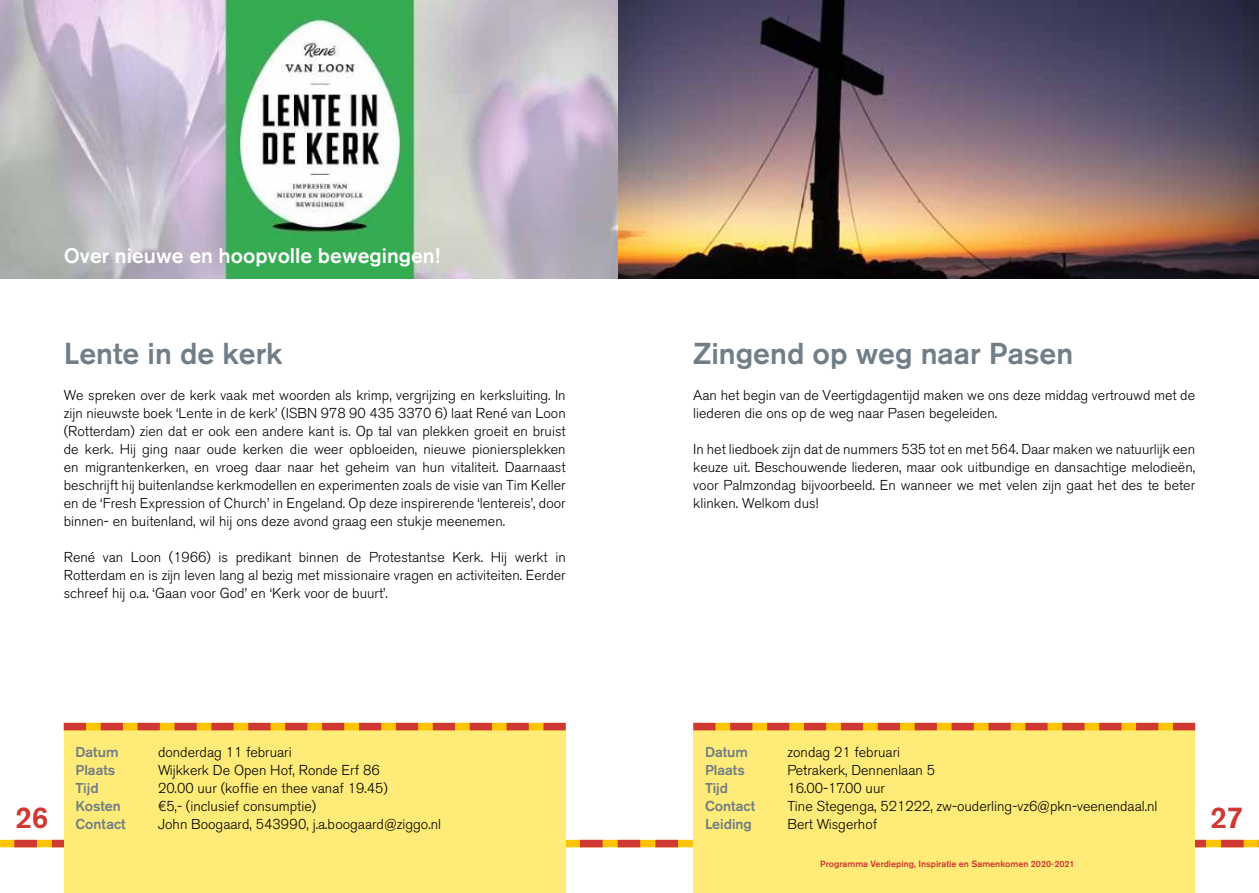
<style>
.page{position:relative;width:1259px;height:893px;background:#fff}
.page>*{position:absolute;margin:0;border:0;box-sizing:border-box;transform-origin:0 0}
.t1{font:500 30px "Akzidenz Grotesk BE";color:#717e86}
.t2{font:500 30px "Akzidenz Grotesk BE";color:#d03834}
.t3{font:500 21px "Akzidenz Grotesk BE";color:#fff}
.t4{font:300 14.25px/18px "Akzidenz Grotesk BE";color:#000;text-align:justify}
.t5{font:500 14.25px "Akzidenz Grotesk BE";color:#717e86}
.t6{font:500 9px "Akzidenz Grotesk BE";color:#d03834}
</style>
<div class="page">
<svg style="left:0;top:840px;width:1259px;height:7px;background:#e4781b"></svg>
<img style="left:0;top:0;width:619px;height:279px">
<div style="left:64px;top:730px;width:502px;height:163px;background:#ffeb78"></div>
<svg style="left:64px;top:723px;width:502px;height:7px;background:#e06c20"></svg>
<img style="left:619px;top:0;width:640px;height:279px">
<div style="left:693px;top:730px;width:502px;height:163px;background:#ffeb78"></div>
<svg style="left:693px;top:723px;width:502px;height:7px;background:#e06c20"></svg>
<h2 class="t3" style="left:64px;top:243px;width:378px">Over nieuwe en hoopvolle bewegingen!</h2>
<h1 class="t1" style="left:64px;top:335px;width:220px">Lente in de kerk</h1>
<p class="t4" style="left:64px;top:386px;width:503px">We spreken over de kerk vaak met woorden als krimp, vergrijzing en kerksluiting. In zijn nieuwste boek ‘Lente in de kerk’ (ISBN 978 90 435 3370 6) laat René van Loon (Rotterdam) zien dat er ook een andere kant is. Op tal van plekken groeit en bruist de kerk. Hij ging naar oude kerken die weer opbloeiden, nieuwe pioniersplekken en migrantenkerken, en vroeg daar naar het geheim van hun vitaliteit. Daarnaast beschrijft hij buitenlandse kerkmodellen en experimenten zoals de visie van Tim Keller en de ‘Fresh Expression of Church’ in Engeland. Op deze inspirerende ‘lentereis’, door binnen- en buitenland, wil hij ons deze avond graag een stukje meenemen.</p>
<p class="t4" style="left:64px;top:548px;width:503px">René van Loon (1966) is predikant binnen de Protestantse Kerk. Hij werkt in Rotterdam en is zijn leven lang al bezig met missionaire vragen en activiteiten. Eerder schreef hij o.a. ‘Gaan voor God’ en ‘Kerk voor de buurt’.</p>
<h1 class="t1" style="left:693px;top:335px;width:381px">Zingend op weg naar Pasen</h1>
<p class="t4" style="left:693px;top:386px;width:503px">Aan het begin van de Veertigdagentijd maken we ons deze middag vertrouwd met de liederen die ons op de weg naar Pasen begeleiden.</p>
<p class="t4" style="left:693px;top:440px;width:503px">In het liedboek zijn dat de nummers 535 tot en met 564. Daar maken we natuurlijk een keuze uit. Beschouwende liederen, maar ook uitbundige en dansachtige melodieën, voor Palmzondag bijvoorbeeld. En wanneer we met velen zijn gaat het des te beter klinken. Welkom dus!</p>
<p class="t5" style="left:75px;top:743px;width:45px">Datum</p>
<p class="t4" style="left:158px;top:743px;width:135px">donderdag 11 februari</p>
<p class="t5" style="left:75px;top:761px;width:41px">Plaats</p>
<p class="t4" style="left:158px;top:761px;width:223px">Wijkkerk De Open Hof, Ronde Erf 86</p>
<p class="t5" style="left:75px;top:779px;width:25px">Tijd</p>
<p class="t4" style="left:158px;top:779px;width:231px">20.00 uur (koffie en thee vanaf 19.45)</p>
<p class="t5" style="left:75px;top:797px;width:47px">Kosten</p>
<p class="t4" style="left:158px;top:797px;width:160px">€5,- (inclusief consumptie)</p>
<p class="t5" style="left:75px;top:815px;width:52px">Contact</p>
<p class="t4" style="left:158px;top:815px;width:284px">John Boogaard, 543990, j.a.boogaard@ziggo.nl</p>
<p class="t5" style="left:705px;top:743px;width:45px">Datum</p>
<p class="t4" style="left:787px;top:743px;width:114px">zondag 21 februari</p>
<p class="t5" style="left:705px;top:761px;width:41px">Plaats</p>
<p class="t4" style="left:787px;top:761px;width:149px">Petrakerk, Dennenlaan 5</p>
<p class="t5" style="left:705px;top:779px;width:25px">Tijd</p>
<p class="t4" style="left:787px;top:779px;width:99px">16.00-17.00 uur</p>
<p class="t5" style="left:705px;top:797px;width:52px">Contact</p>
<p class="t4" style="left:787px;top:797px;width:371px">Tine Stegenga, 521222, zw-ouderling-vz6@pkn-veenendaal.nl</p>
<h1 class="t2" style="left:15px;top:799px;width:35px">26</h1>
<p class="t5" style="left:705px;top:815px;width:48px">Leiding</p>
<p class="t4" style="left:787px;top:815px;width:91px">Bert Wisgerhof</p>
<h1 class="t2" style="left:1210px;top:799px;width:35px">27</h1>
<p class="t6" style="left:820px;top:858px;width:256px">Programma Verdieping, Inspiratie en Samenkomen 2020-2021</p>
</div>
